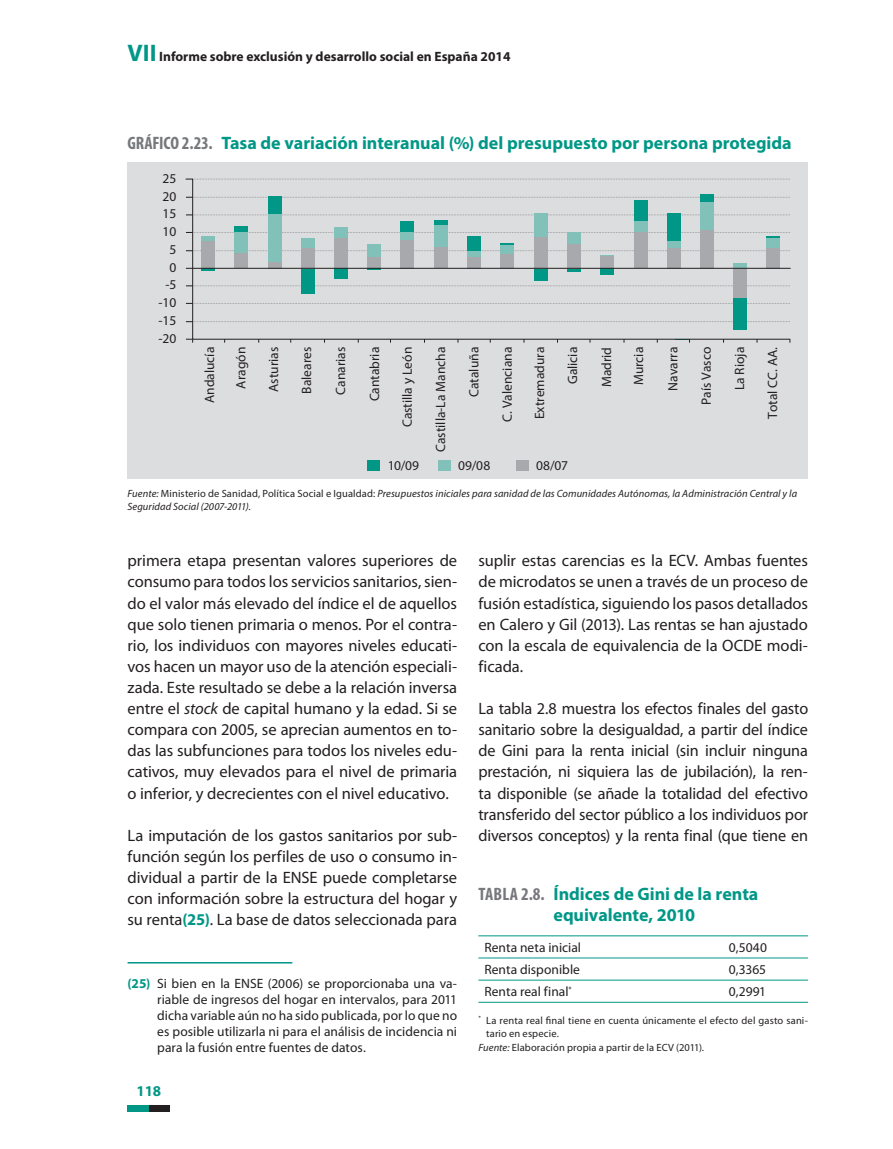
<style>
.page{position:relative;width:893px;height:1149px;background:#fff}
.page>*{position:absolute;margin:0;border:0;box-sizing:border-box;transform-origin:0 0}
.t1{font:700 18px/21px "Myriad Pro";color:#009787}
.t2{font:16.5px/21.1px "Myriad Pro";letter-spacing:-.005em;color:#231f20;text-align:justify}
.t3{font:700 15px "Myriad Pro";color:#009787}
.t4{font:13.5px/17.9px "Myriad Pro";color:#231f20;text-align:justify}
.t5{font:700 13.5px "Myriad Pro";color:#231f20}
.t6{font:italic 10.5px/13.5px "Myriad Pro";letter-spacing:.01em;color:#231f20}
.t7{font:10.5px "Myriad Pro";letter-spacing:.015em;color:#231f20}
.s1{font-size:24px;color:#009787}
.s2{font-stretch:condensed;color:#76787b}
.s3{font-style:normal}
.s4{font-style:italic}
.s5{font-weight:700;color:#009787}
</style>
<div class="page">
<div style="left:149px;top:1104px;width:21px;height:7px;background:#231f20"></div>
<div style="left:128px;top:1104px;width:21px;height:7px;background:#009787"></div>
<hr style="left:128px;top:961px;width:164px;height:2px;background:#009787">
<div style="left:128px;top:162px;width:680px;height:316px;background:#dcdddf"></div>
<svg style="left:185px;top:178px;width:606px;height:162px"></svg>
<hr style="left:193px;top:268px;width:597px;height:1px;background:#231f20">
<div style="left:367px;top:460px;width:13px;height:10px;background:#009787"></div>
<div style="left:438px;top:460px;width:13px;height:10px;background:#82c0ba"></div>
<div style="left:516px;top:460px;width:13px;height:10px;background:#a8a9ad"></div>
<hr style="left:478px;top:935px;width:330px;height:1px;background:#009787">
<hr style="left:478px;top:957px;width:330px;height:1px;background:#009787">
<hr style="left:478px;top:979px;width:330px;height:1px;background:#009787">
<hr style="left:478px;top:1001px;width:330px;height:1px;background:#009787">
<p class="t5" style="left:128px;top:51px;width:384px"><span class="s1">VII</span> Informe sobre exclusión y desarrollo social en España 2014</p>
<p class="t1" style="left:127px;top:132px;width:666px"><span class="s2">GRÁFICO 2.23.</span> Tasa de variación interanual (%) del presupuesto por persona protegida</p>
<p class="t4" style="left:163px;top:170px;width:15px">25</p>
<p class="t4" style="left:163px;top:188px;width:15px">20<br>15</p>
<p class="t4" style="left:158px;top:223px;width:19px;text-align:right">10<br>5<br>0 -5 -10 -15</p>
<p class="t4" style="left:158px;top:330px;width:19px">-20</p>
<p class="t4" style="left:202px;top:403px;width:58px;rotate:-90deg">Andalucía</p>
<p class="t4" style="left:233px;top:388px;width:43px;rotate:-90deg">Aragón</p>
<p class="t4" style="left:266px;top:392px;width:46px;rotate:-90deg">Asturias</p>
<p class="t4" style="left:299px;top:393px;width:48px;rotate:-90deg">Baleares</p>
<p class="t4" style="left:333px;top:394px;width:49px;rotate:-90deg">Canarias</p>
<p class="t4" style="left:367px;top:401px;width:56px;rotate:-90deg">Cantabria</p>
<p class="t4" style="left:399px;top:427px;width:82px;rotate:-90deg">Castilla y León</p>
<p class="t4" style="left:433px;top:452px;width:106px;rotate:-90deg">Castilla-La Mancha</p>
<p class="t4" style="left:466px;top:397px;width:51px;rotate:-90deg">Cataluña</p>
<p class="t4" style="left:499px;top:421px;width:76px;rotate:-90deg">C. Valenciana</p>
<p class="t4" style="left:532px;top:419px;width:74px;rotate:-90deg">Extremadura</p>
<p class="t4" style="left:565px;top:384px;width:39px;rotate:-90deg">Galicia</p>
<p class="t4" style="left:599px;top:387px;width:42px;rotate:-90deg">Madrid</p>
<p class="t4" style="left:631px;top:385px;width:40px;rotate:-90deg">Murcia</p>
<p class="t4" style="left:665px;top:390px;width:45px;rotate:-90deg">Navarra</p>
<p class="t4" style="left:698px;top:404px;width:59px;rotate:-90deg">País Vasco</p>
<p class="t4" style="left:732px;top:390px;width:45px;rotate:-90deg">La Rioja</p>
<p class="t4" style="left:765px;top:418px;width:73px;rotate:-90deg">Total CC. AA.</p>
<p class="t4" style="left:388px;top:457px;width:33px">10/09</p>
<p class="t4" style="left:458px;top:457px;width:34px">09/08</p>
<p class="t4" style="left:536px;top:457px;width:33px">08/07</p>
<p class="t6" style="left:127px;top:487px;width:671px">Fuente: <span class="s3">Ministerio de Sanidad, Política Social e Igualdad:</span> Presupuestos iniciales para sanidad de las Comunidades Autónomas, la Administración Central y la<br>Seguridad Social (2007-2011).</p>
<p class="t2" style="left:128px;top:551px;width:331px">primera etapa presentan valores superiores de consumo para todos los servicios sanitarios, sien&shy;do el valor más elevado del índice el de aquellos que solo tienen primaria o menos. Por el contra&shy;rio, los individuos con mayores niveles educati&shy;vos hacen un mayor uso de la atención especiali&shy;zada. Este resultado se debe a la relación inversa entre el <span class="s4">stock</span> de capital humano y la edad. Si se compara con 2005, se aprecian aumentos en to&shy;das las subfunciones para todos los niveles edu&shy;cativos, muy elevados para el nivel de primaria o inferior, y decrecientes con el nivel educativo.</p>
<p class="t2" style="left:128px;top:825px;width:331px">La imputación de los gastos sanitarios por sub&shy;función según los perfiles de uso o consumo in&shy;dividual a partir de la ENSE puede completarse con información sobre la estructura del hogar y su renta<span class="s5">(25)</span>. La base de datos seleccionada para</p>
<p class="t4" style="left:157px;top:975px;width:301px;line-height:16.2px;text-indent:-30px"><span class="s5">(25)</span> Si bien en la ENSE (2006) se proporcionaba una va&shy;riable de ingresos del hogar en intervalos, para 2011 dicha variable aún no ha sido publicada, por lo que no es posible utilizarla ni para el análisis de incidencia ni para la fusión entre fuentes de datos.</p>
<p class="t3" style="left:136px;top:1085px;width:26px">118</p>
<p class="t2" style="left:478px;top:551px;width:331px">suplir estas carencias es la ECV. Ambas fuentes de microdatos se unen a través de un proceso de fusión estadística, siguiendo los pasos detallados en Calero y Gil (2013). Las rentas se han ajustado con la escala de equivalencia de la OCDE modi&shy;ficada.</p>
<p class="t2" style="left:478px;top:699px;width:331px">La tabla 2.8 muestra los efectos finales del gasto sanitario sobre la desigualdad, a partir del índice de Gini para la renta inicial (sin incluir ninguna prestación, ni siquiera las de jubilación), la ren&shy;ta disponible (se añade la totalidad del efectivo transferido del sector público a los individuos por diversos conceptos) y la renta final (que tiene en</p>
<p class="t1" style="left:553px;top:884px;width:207px;text-indent:-75px"><span class="s2">TABLA 2.8.</span> Índices de Gini de la renta equivalente, 2010</p>
<p class="t4" style="left:484px;top:939px;width:98px">Renta neta inicial</p>
<p class="t4" style="left:729px;top:939px;width:40px">0,5040</p>
<p class="t4" style="left:484px;top:961px;width:97px">Renta disponible</p>
<p class="t4" style="left:729px;top:961px;width:39px">0,3365</p>
<p class="t4" style="left:484px;top:983px;width:89px">Renta real final<sup>*</sup></p>
<p class="t4" style="left:729px;top:983px;width:39px">0,2991</p>
<p class="t7" style="left:478px;top:1015px;width:331px"><sup>*</sup> La renta real final tiene en cuenta únicamente el efecto del gasto sani-</p>
<p class="t7" style="left:486px;top:1029px;width:74px">tario en especie.</p>
<p class="t7" style="left:478px;top:1042px;width:227px"><span class="s4">Fuente:</span> Elaboración propia a partir de la ECV (2011).</p>
</div>
